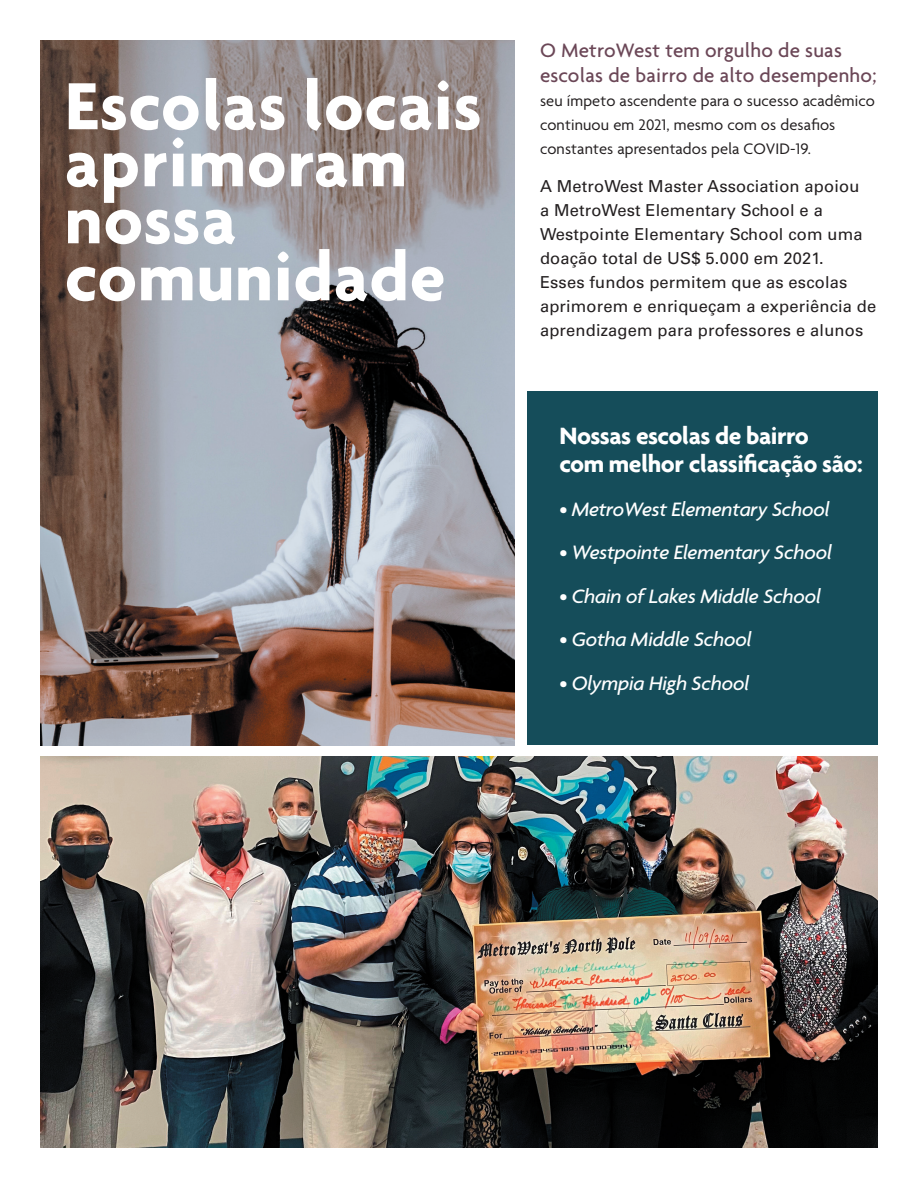
<style>
.page{position:relative;width:918px;height:1188px;background:#fff}
.page>*{position:absolute;margin:0;border:0;box-sizing:border-box;transform-origin:0 0}
.t1{font:700 72px/57px "Agenda";letter-spacing:.01em;color:#fff}
.t2{font:700 25.5px/28.5px "Agenda";letter-spacing:-.02em;color:#fff}
.t3{font:italic 500 21px "Agenda";letter-spacing:-.01em;color:#fff}
.t4{font:500 21px/25.5px "Agenda";letter-spacing:.01em;color:#6b4757}
.t5{font:16.5px/24px "Univers";letter-spacing:.01em;color:#231f20}
.t6{font:16.5px/24px "Agenda";letter-spacing:.01em;color:#231f20}
</style>
<div class="page">
<div style="left:527px;top:392px;width:351px;height:353px;background:#154d5a"></div>
<img style="left:40px;top:756px;width:838px;height:392px">
<img style="left:40px;top:40px;width:474px;height:705px">
<h1 class="t1" style="left:65px;top:76px;width:418px">Escolas locais aprimoram nossa comunidade</h1>
<p class="t4" style="left:540px;top:37px;width:338px">O MetroWest tem orgulho de suas escolas de bairro de alto desempenho;</p>
<p class="t6" style="left:540px;top:90px;width:336px">seu ímpeto ascendente para o sucesso acadêmico continuou em 2021, mesmo com os desafios constantes apresentados pela COVID-19.</p>
<p class="t5" style="left:540px;top:174px;width:338px">A MetroWest Master Association apoiou<br>a MetroWest Elementary School e a Westpointe Elementary School com uma doação total de US$ 5.000 em 2021.<br>Esses fundos permitem que as escolas aprimorem e enriqueçam a experiência de aprendizagem para professores e alunos</p>
<h2 class="t2" style="left:559px;top:421px;width:305px">Nossas escolas de bairro<br>com melhor classificação são:</h2>
<p class="t3" style="left:559px;top:496px;width:272px">• MetroWest Elementary School</p>
<p class="t3" style="left:559px;top:540px;width:274px">• Westpointe Elementary School</p>
<p class="t3" style="left:559px;top:583px;width:263px">• Chain of Lakes Middle School</p>
<p class="t3" style="left:559px;top:627px;width:194px">• Gotha Middle School</p>
<p class="t3" style="left:559px;top:670px;width:191px">• Olympia High School</p>
</div>
